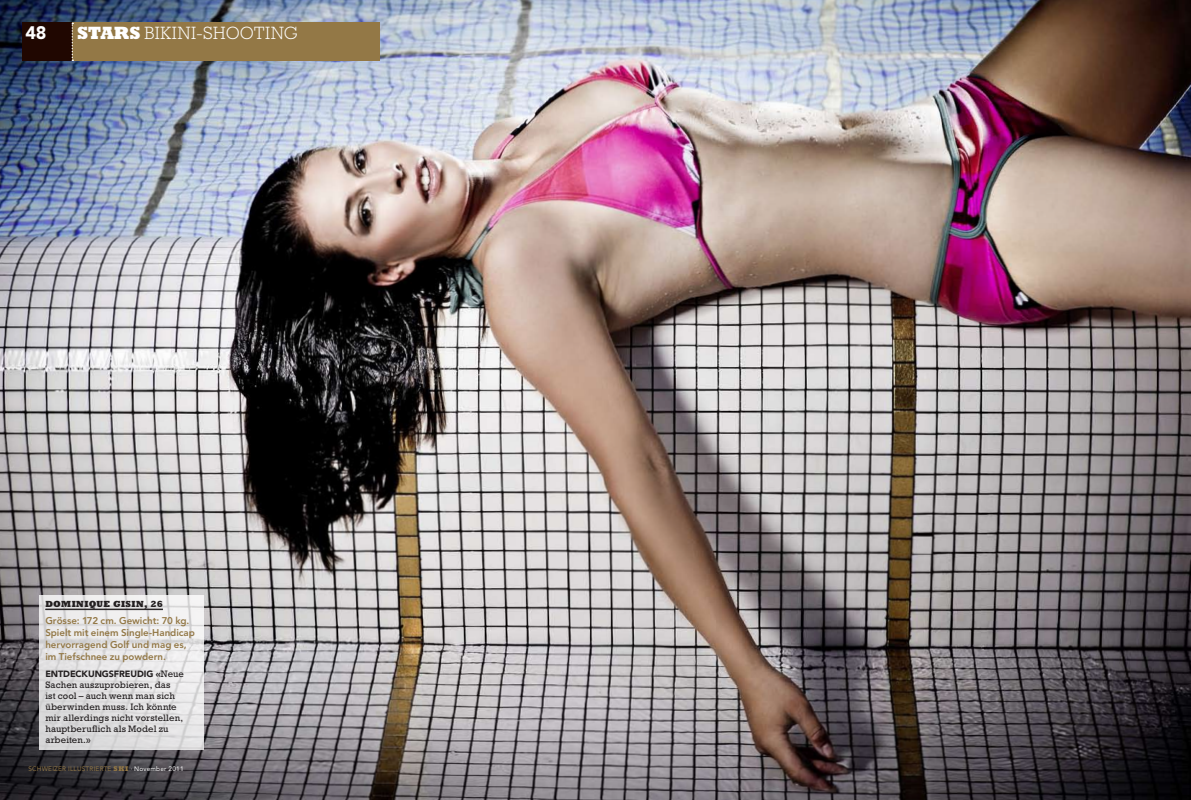
<style>
.page{position:relative;width:1191px;height:800px;background:#fff}
.page>*{position:absolute;margin:0;border:0;box-sizing:border-box;transform-origin:0 0}
.t1{font:300 18px "Rockwell Std";letter-spacing:.025em;color:#fff}
.t2{font:900 18px "Avenir LT Std";color:#fff}
.t3{font:800 9.8px/12px "Avenir LT Std";letter-spacing:-.005em;color:#937846}
.t4{font:9.5px/11px "Rockwell Std";letter-spacing:.01em;color:#231f20}
.t5{font:900 9px "Avenir LT Std";letter-spacing:-.01em;color:#231f20}
.t6{font:800 9px "Rockwell Std";letter-spacing:.04em;color:#231f20}
.t7{font:6.5px "Avenir LT Std";letter-spacing:.03em;color:#937846}
.s1{font-weight:800}
.s2{font-family:"Rockwell Std";font-weight:400;font-size:9.5px}
.s3{font-family:"Rockwell Std";font-weight:800;font-size:7px}
.s4{color:#fff}
</style>
<div class="page">
<img style="left:0;top:0;width:1191px;height:799px">
<div style="left:72px;top:23px;width:308px;height:38px;background:#937846"></div>
<div style="left:23px;top:23px;width:49px;height:38px;background:#200701"></div>
<svg style="left:72px;top:23px;width:1px;height:38px"></svg>
<svg style="left:40px;top:595px;width:164px;height:154px;fill:#e4e3e4"></svg>
<hr style="left:45px;top:608px;width:118px;height:1px;background:#231f20">
<hr style="left:45px;top:609px;width:118px;height:1px;background:#231f20">
<h1 class="t2" style="left:26px;top:22px;width:23px">48</h1>
<h1 class="t1" style="left:77px;top:23px;width:222px"><span class="s1">STARS</span> BIKINI-SHOOTING</h1>
<p class="t6" style="left:45px;top:597px;width:119px">DOMINIQUE GISIN, 26</p>
<p class="t3" style="left:45px;top:614px;width:151px">Grösse: 172 cm. Gewicht: 70 kg.<br>Spielt mit einem Single-Handicap hervorragend Golf und mag es, im Tiefschnee zu powdern.</p>
<p class="t5" style="left:45px;top:668px;width:140px">ENTDECKUNGSFREUDIG «<span class="s2">Neue</span></p>
<p class="t4" style="left:45px;top:679px;width:139px">Sachen auszuprobieren, das<br>ist cool – auch wenn man sich überwinden muss. Ich könnte mir allerdings nicht vorstellen, hauptberuflich als Model zu arbeiten.»</p>
<p class="t7" style="left:28px;top:765px;width:157px">SCHWEIZER ILLUSTRIERTE <span class="s3">SKI</span> <span class="s4">· NOVEMBER 2011</span></p>
</div>
